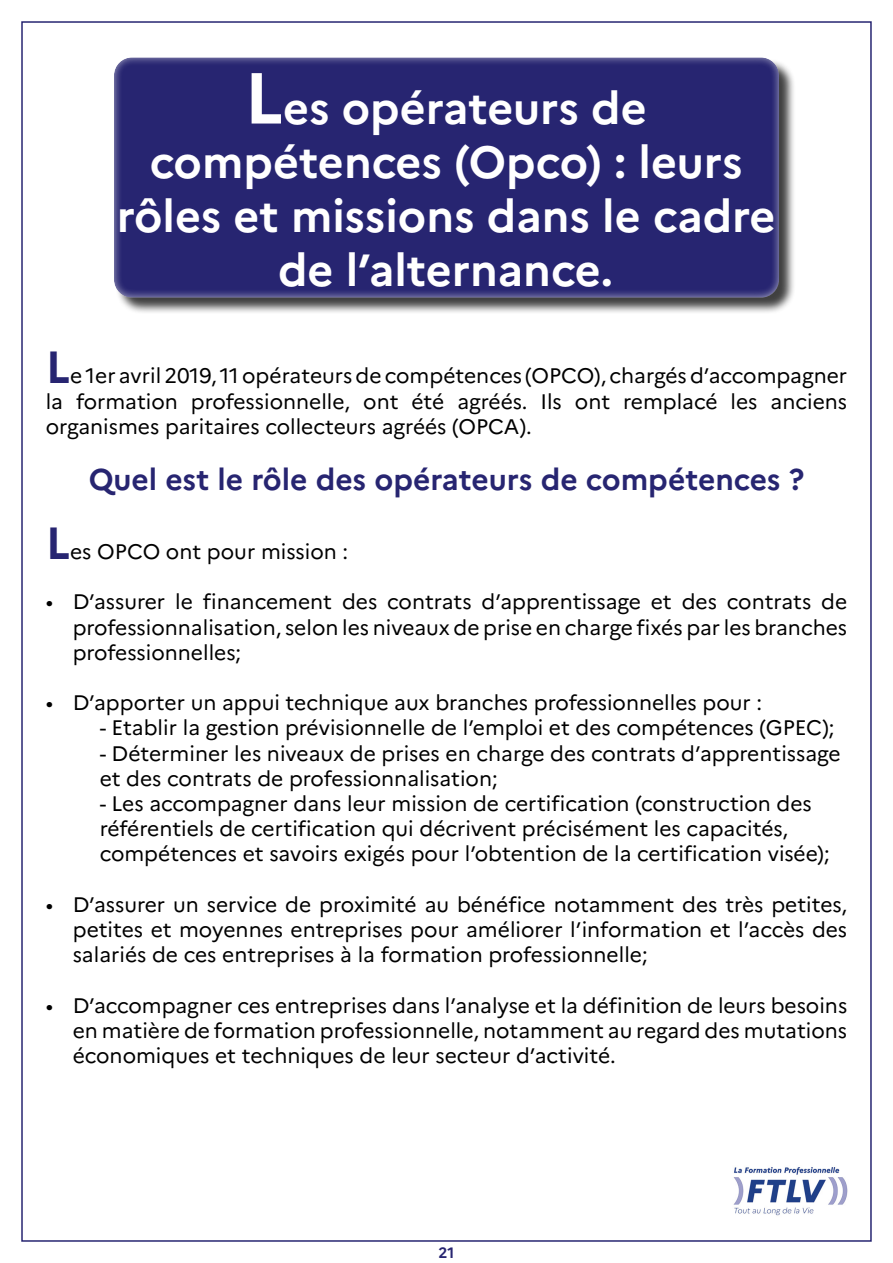
<style>
.page{position:relative;width:893px;height:1263px;background:#fff}
.page>*{position:absolute;margin:0;border:0;box-sizing:border-box;transform-origin:0 0}
.t1{font:700 45px/54px "Marianne";color:#fff;text-align:center}
.t2{font:700 30px "Marianne";color:#272571}
.t3{font:21px/25.2px "Marianne";color:#000;text-align:justify}
.t4{font:700 15px "Marianne";color:#272571}
.s1{font-size:72px}
.s2{font-weight:700;font-size:45px;color:#272571}
</style>
<div class="page">
<img style="left:733px;top:1167px;width:115px;height:49px">
<div style="left:115px;top:58px;width:681px;height:257px;background:#000;opacity:.75"></div>
<div style="left:101px;top:40px;width:729px;height:259px;background:#fff;opacity:.75"></div>
<h1 class="t1" style="left:117px;top:77px;width:660px"><span class="s1">L</span>es opérateurs de compétences (Opco) : leurs rôles et missions dans le cadre de l’alternance.</h1>
<p class="t3" style="left:46px;top:362px;width:803px"><span class="s2">L</span>e 1er avril 2019, 11 opérateurs de compétences (OPCO), chargés d’accompagner la formation professionnelle, ont été agréés. Ils ont remplacé les anciens organismes paritaires collecteurs agréés (OPCA).</p>
<h2 class="t2" style="left:89px;top:456px;width:717px">Quel est le rôle des opérateurs de compétences ?</h2>
<p class="t3" style="left:46px;top:537px;width:304px"><span class="s2">L</span>es OPCO ont pour mission :</p>
<p class="t3" style="left:73px;top:588px;width:776px;text-indent:-27px">• D’assurer le financement des contrats d’apprentissage et des contrats de professionnalisation, selon les niveaux de prise en charge fixés par les branches professionnelles;</p>
<p class="t3" style="left:46px;top:688px;width:718px">• D’apporter un appui technique aux branches professionnelles pour :</p>
<p class="t3" style="left:100px;top:714px;width:736px">- Etablir la gestion prévisionnelle de l’emploi et des compétences (GPEC);</p>
<p class="t3" style="left:100px;top:739px;width:742px">- Déterminer les niveaux de prises en charge des contrats d’apprentissage et des contrats de professionnalisation;</p>
<p class="t3" style="left:100px;top:789px;width:731px;text-align:left">- Les accompagner dans leur mission de certification (construction des référentiels de certification qui décrivent précisément les capacités, compétences et savoirs exigés pour l’obtention de la certification visée);</p>
<p class="t3" style="left:73px;top:890px;width:776px;text-indent:-27px">• D’assurer un service de proximité au bénéfice notamment des très petites, petites et moyennes entreprises pour améliorer l’information et l’accès des salariés de ces entreprises à la formation professionnelle;</p>
<p class="t3" style="left:73px;top:991px;width:776px;text-indent:-27px">• D’accompagner ces entreprises dans l’analyse et la définition de leurs besoins en matière de formation professionnelle, notamment au regard des mutations économiques et techniques de leur secteur d’activité.</p>
<p class="t4" style="left:439px;top:1241px;width:17px">21</p>
</div>
